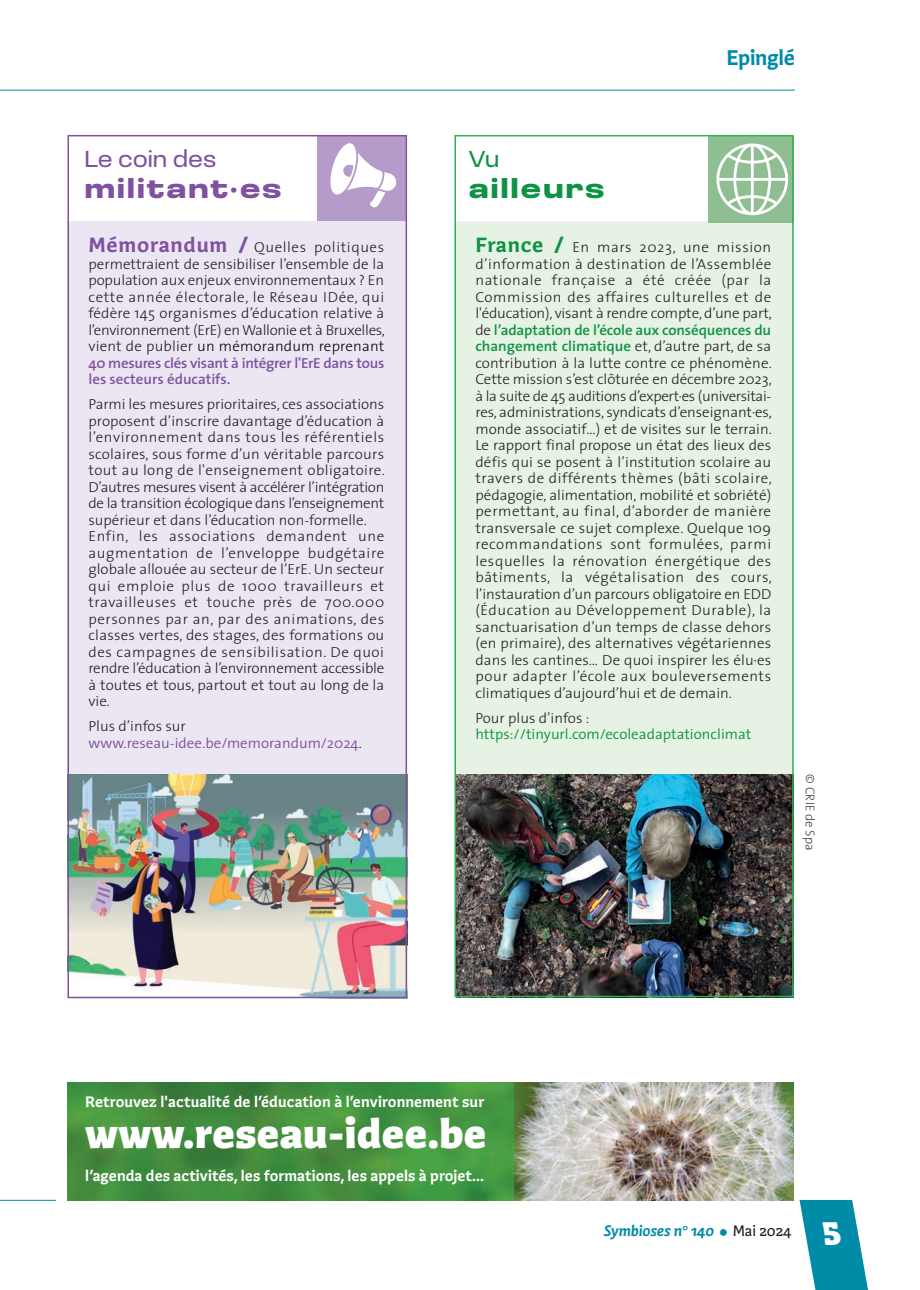
<style>
.page{position:relative;width:920px;height:1290px;background:#fff}
.page>*{position:absolute;margin:0;border:0;box-sizing:border-box;transform-origin:0 0}
.t1{font:900 40.5px "Winco";letter-spacing:.01em;color:#fff}
.t2{font:900 27px "Loos Extra Wide";letter-spacing:.06em;color:#8051a1}
.t3{font:900 27px "Loos Extra Wide";letter-spacing:.06em;color:#0d9344}
.t4{font:24px "Loos Wide";color:#8051a1}
.t5{font:24px "Loos Wide";color:#0d9344}
.t6{font:700 21px "Winco";letter-spacing:-.015em;color:#008ba7}
.t7{font:700 15px "Winco";letter-spacing:.005em;color:#fff}
.t8{font:italic 700 15px "Winco";color:#008ba7}
.t9{font:300 14.55px/16.5px "The Sans";letter-spacing:.01em;color:#231f20;text-align:justify}
.t10{font:300 14.55px/16.5px "The Sans";color:#8051a1}
.t11{font:300 14.55px "The Sans";color:#0d9344}
.t12{font:200 12.75px "The Sans";letter-spacing:.005em;color:#231f20}
.s1{font-family:"Winco";font-weight:700;font-size:20.4px;color:#8051a1}
.s2{color:#080505}
.s3{font-weight:600;color:#8051a1}
.s4{color:#231f20}
.s5{font-family:"Winco";font-weight:700;font-size:20.4px;color:#0d9344}
.s6{font-weight:600;color:#0d9344}
.s7{font-weight:400;font-style:normal;color:#231f20}
.s8{font-weight:900;font-size:33px;color:#fff}
</style>
<div class="page">
<img style="left:513px;top:1082px;width:281px;height:119px">
<img style="left:68px;top:1082px;width:445px;height:119px">
<div style="left:709px;top:137px;width:85px;height:86px;background:#8ebe91"></div>
<hr style="left:0;top:90px;width:795px;height:1px;background:#008ba7">
<div style="left:457px;top:221px;width:334px;height:553px;background:#e6f2e3"></div>
<hr style="left:709px;top:221px;width:83px;height:2px;background:#88bd89">
<svg style="left:716px;top:144px;width:72px;height:71px"></svg>
<div style="left:318px;top:135px;width:89px;height:86px;background:#b49bc9"></div>
<div style="left:68px;top:221px;width:339px;height:573px;background:#ebe6f2"></div>
<svg style="left:330px;top:143px;width:66px;height:64px"></svg>
<img style="left:71px;top:774px;width:333px;height:221px">
<div style="left:68px;top:135px;width:339px;height:863px;border:2px solid #8051a1"></div>
<svg style="left:799px;top:1200px;width:69px;height:90px"></svg>
<hr style="left:0;top:1200px;width:56px;height:1px;background:#008ba7">
<img style="left:457px;top:774px;width:334px;height:220px">
<div style="left:454px;top:135px;width:340px;height:862px;border:2px solid #2cb34b"></div>
<h3 class="t4" style="left:84px;top:145px;width:133px">Le coin des</h3>
<h2 class="t2" style="left:84px;top:173px;width:199px">militant·es</h2>
<p class="t9" style="left:88px;top:240px;width:298px"><span class="s1">Mémorandum /</span> Quelles politiques permettraient de sensibiliser l’ensemble de la population aux enjeux environnementaux ? En cette année électorale, le Réseau IDée, qui fédère 145 organismes d’éducation relative à l’environnement (ErE) en Wallonie et à Bruxelles, vient de publier <span class="s2">un mémorandum reprenant </span><span class="s3">40 mesures clés visant à intégrer l'ErE dans tous les secteurs éducatifs.</span></p>
<p class="t9" style="left:88px;top:397px;width:298px;text-align:left">Parmi les mesures prioritaires, ces associations proposent d’inscrire davantage d’éducation à l’environnement dans tous les référentiels scolaires, sous forme d’un véritable parcours tout au long de l'enseignement obligatoire.<br>D’autres mesures visent à accélérer l’intégration de la transition écologique dans l’enseignement supérieur et dans l’éducation non-formelle.<br>Enfin, les associations demandent une augmentation de l’enveloppe budgétaire globale allouée au secteur de l’ErE. Un secteur qui emploie plus de 1000 travailleurs et travailleuses et touche près de 700.000 personnes par an, par des animations, des classes vertes, des stages, des formations ou des campagnes de sensibilisation. De quoi rendre l’éducation à l’environnement accessible à toutes et tous, partout et tout au long de la vie.</p>
<p class="t10" style="left:88px;top:719px;width:275px"><span class="s4">Plus d’infos sur </span>www.reseau-idee.be/memorandum/2024<span class="s4">.</span></p>
<h3 class="t6" style="left:726px;top:50px;width:70px">Epinglé</h3>
<h3 class="t5" style="left:469px;top:145px;width:33px">Vu</h3>
<h2 class="t3" style="left:469px;top:173px;width:137px">ailleurs</h2>
<p class="t9" style="left:475px;top:240px;width:298px"><span class="s5">France /</span> En mars 2023, une mission d’information à destination de l’Assemblée nationale française a été créée (par la Commission des affaires culturelles et de l'éducation), visant à rendre compte, d’une part, de <span class="s6">l’adaptation de l’école aux conséquences du changement climatique</span> et, d’autre part, de sa contribution à la lutte contre ce phénomène.<br>Cette mission s’est clôturée en décembre 2023, à la suite de 45 auditions d’expert·es (universitai&shy;res, administrations, syndicats d’enseignant·es, monde associatif…) et de visites sur le terrain.<br>Le rapport final propose un état des lieux des défis qui se posent à l’institution scolaire au travers de différents thèmes (bâti scolaire, pédagogie, alimentation, mobilité et sobriété) permettant, au final, d’aborder de manière transversale ce sujet complexe. Quelque 109 recommandations sont formulées, parmi lesquelles la rénovation énergétique des bâtiments, la végétalisation des cours, l’instauration d’un parcours obligatoire en EDD (Éducation au Développement Durable), la sanctuarisation d’un temps de classe dehors (en primaire), des alternatives végétariennes dans les cantines… De quoi inspirer les élu·es pour adapter l’école aux bouleversements climatiques d’aujourd’hui et de demain.</p>
<p class="t9" style="left:475px;top:711px;width:116px">Pour plus d’infos :</p>
<p class="t11" style="left:475px;top:729px;width:277px">https://tinyurl.com/ecoleadaptationclimat</p>
<p class="t12" style="left:815px;top:774px;width:78px;rotate:90deg">© CRIE de Spa</p>
<p class="t7" style="left:85px;top:1095px;width:401px">Retrouvez l'actualité de l’éducation à l’environnement sur</p>
<h1 class="t1" style="left:85px;top:1110px;width:403px">www.reseau-idee.be</h1>
<p class="t7" style="left:85px;top:1170px;width:400px">l’agenda des activités, les formations, les appels à projet...</p>
<p class="t8" style="left:604px;top:1224px;width:240px">Symbioses n° 140 <span class="s7">Mai 2024</span> <span class="s8">5</span></p>
</div>
